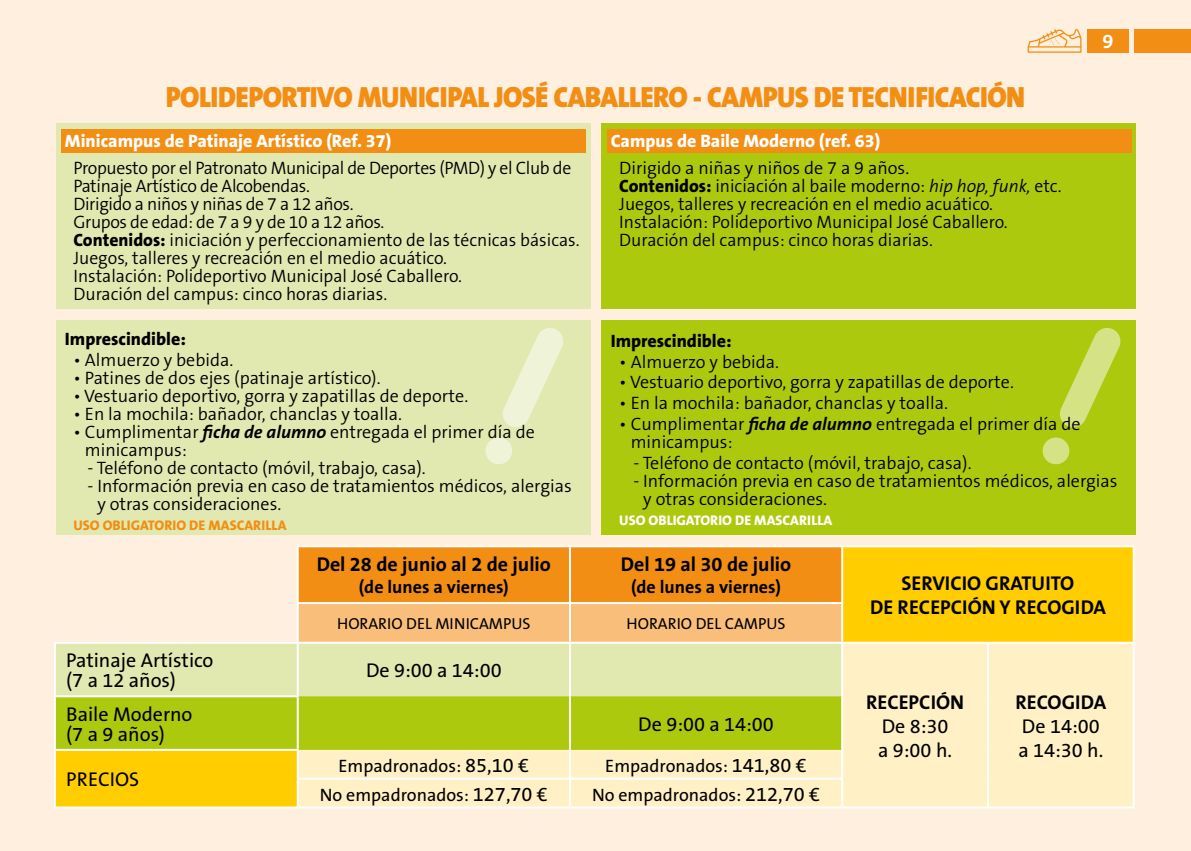
<style>
.page{position:relative;width:1191px;height:851px;background:#fff}
.page>*{position:absolute;margin:0;border:0;box-sizing:border-box;transform-origin:0 0}
.t1{font:900 29.4px "The Sans B9";letter-spacing:-.02em;color:#f28e14;scale:.94 1}
.t2{font:20px/20px "The Sans B5 Plain";color:#000}
.t3{font:700 20px/24px "The Sans B7";color:#000;text-align:center}
.t4{font:700 20px "The Sans B7";color:#fff}
.t5{font:300 18px/18px "The Sans B4";color:#000}
.t6{font:18px "The Sans B5 Plain";color:#000}
.t7{font:800 18px "The Sans B8";color:#fff}
.t8{font:700 18px "The Sans B7";color:#000}
.t9{font:800 18px "The Sans B8";color:#000}
.t10{font:16px "The Sans B5 Plain";color:#000}
.t11{font:800 14px "The Sans B8";color:#fff}
.t12{font:800 14px "The Sans B8";color:#f28e14}
.s1{font-family:"The Sans B8";font-weight:800}
.s2{font-family:"The Sans B7";font-weight:700;font-style:italic}
.s3{font-style:italic}
.s4{font-size:20px}
</style>
<div class="page">
<div style="left:0;top:0;width:1191px;height:850px;background:#feefdf"></div>
<svg style="left:56px;top:547px;width:1076px;height:259px;fill:#ffcd00"></svg>
<svg style="left:299px;top:547px;width:542px;height:94px;background:#f5a13e"></svg>
<div style="left:56px;top:643px;width:241px;height:52px;background:#e1e9b1"></div>
<svg style="left:299px;top:643px;width:833px;height:163px;background:#f6eec0"></svg>
<div style="left:56px;top:696px;width:785px;height:53px;background:#adc90e"></div>
<hr style="left:297px;top:545px;width:273px;height:2px;background:#fff">
<hr style="left:297px;top:547px;width:2px;height:55px;background:#fff">
<hr style="left:570px;top:545px;width:272px;height:2px;background:#fff">
<hr style="left:842px;top:545px;width:146px;height:2px;background:#fff">
<hr style="left:988px;top:545px;width:146px;height:2px;background:#fff">
<hr style="left:1132px;top:547px;width:2px;height:56px;background:#fff">
<hr style="left:1132px;top:603px;width:2px;height:38px;background:#fff">
<hr style="left:297px;top:602px;width:273px;height:2px;background:#fff">
<hr style="left:297px;top:604px;width:2px;height:37px;background:#fff">
<hr style="left:570px;top:602px;width:273px;height:2px;background:#fff">
<hr style="left:54px;top:641px;width:244px;height:2px;background:#fff">
<hr style="left:54px;top:643px;width:2px;height:52px;background:#fff">
<hr style="left:298px;top:641px;width:272px;height:2px;background:#fff">
<hr style="left:297px;top:643px;width:2px;height:52px;background:#fff">
<hr style="left:570px;top:641px;width:272px;height:2px;background:#fff">
<hr style="left:54px;top:697px;width:2px;height:51px;background:#fff">
<hr style="left:297px;top:697px;width:2px;height:51px;background:#fff">
<hr style="left:842px;top:641px;width:146px;height:2px;background:#fff">
<hr style="left:988px;top:641px;width:146px;height:2px;background:#fff">
<hr style="left:987px;top:643px;width:2px;height:53px;background:#fff">
<hr style="left:1132px;top:643px;width:2px;height:53px;background:#fff">
<hr style="left:987px;top:696px;width:2px;height:53px;background:#fff">
<hr style="left:1132px;top:696px;width:2px;height:53px;background:#fff">
<hr style="left:987px;top:749px;width:2px;height:29px;background:#fff">
<hr style="left:1132px;top:749px;width:2px;height:29px;background:#fff">
<hr style="left:987px;top:778px;width:2px;height:28px;background:#fff">
<hr style="left:1132px;top:778px;width:2px;height:28px;background:#fff">
<hr style="left:842px;top:806px;width:146px;height:2px;background:#fff">
<hr style="left:988px;top:806px;width:146px;height:2px;background:#fff">
<hr style="left:54px;top:750px;width:2px;height:28px;background:#fff">
<hr style="left:54px;top:778px;width:2px;height:28px;background:#fff">
<hr style="left:54px;top:695px;width:245px;height:2px;background:#fff">
<hr style="left:54px;top:748px;width:245px;height:2px;background:#fff">
<hr style="left:54px;top:806px;width:244px;height:2px;background:#fff">
<hr style="left:297px;top:750px;width:2px;height:27px;background:#fff">
<hr style="left:569px;top:749px;width:2px;height:28px;background:#fff">
<hr style="left:297px;top:779px;width:2px;height:27px;background:#fff">
<hr style="left:569px;top:779px;width:2px;height:27px;background:#fff">
<hr style="left:297px;top:777px;width:273px;height:2px;background:#fff">
<hr style="left:570px;top:777px;width:273px;height:2px;background:#fff">
<hr style="left:298px;top:806px;width:272px;height:2px;background:#fff">
<hr style="left:570px;top:806px;width:272px;height:2px;background:#fff">
<hr style="left:569px;top:547px;width:2px;height:55px;background:#fff">
<hr style="left:841px;top:547px;width:2px;height:55px;background:#fff">
<hr style="left:569px;top:604px;width:2px;height:37px;background:#fff">
<hr style="left:841px;top:604px;width:2px;height:37px;background:#fff">
<hr style="left:569px;top:643px;width:2px;height:53px;background:#fff">
<hr style="left:841px;top:643px;width:2px;height:53px;background:#fff">
<hr style="left:569px;top:696px;width:2px;height:53px;background:#fff">
<hr style="left:841px;top:696px;width:2px;height:53px;background:#fff">
<hr style="left:841px;top:749px;width:2px;height:28px;background:#fff">
<hr style="left:841px;top:779px;width:2px;height:27px;background:#fff">
<div style="left:602px;top:123px;width:533px;height:185px;background:#adc90e"></div>
<div style="left:602px;top:320px;width:533px;height:215px;background:#adc90e"></div>
<div style="left:56px;top:123px;width:534px;height:185px;background:#e1e9b1"></div>
<div style="left:56px;top:320px;width:534px;height:215px;background:#e1e9b1"></div>
<div style="left:62px;top:129px;width:524px;height:24px;background:#f28e14"></div>
<svg style="left:1027px;top:29px;width:54px;height:24px"></svg>
<svg style="left:485px;top:437px;width:27px;height:27px"></svg>
<svg style="left:503px;top:328px;width:60px;height:99px"></svg>
<svg style="left:1042px;top:437px;width:28px;height:28px"></svg>
<svg style="left:1059px;top:328px;width:62px;height:100px"></svg>
<div style="left:607px;top:129px;width:524px;height:24px;background:#f28e14"></div>
<div style="left:1134px;top:29px;width:57px;height:24px;background:#f28e14"></div>
<div style="left:1087px;top:29px;width:41px;height:24px;background:#f28e14"></div>
<h1 class="t1" style="left:166px;top:81px;width:915px">POLIDEPORTIVO MUNICIPAL JOSÉ CABALLERO - CAMPUS DE TECNIFICACIÓN</h1>
<p class="t4" style="left:1102px;top:31px;width:12px">9</p>
<p class="t7" style="left:65px;top:131px;width:328px">Minicampus de Patinaje Artístico (Ref. 37)</p>
<p class="t5" style="left:73px;top:159px;width:508px">Propuesto por el Patronato Municipal de Deportes (PMD) y el Club de Patinaje Artístico de Alcobendas.<br>Dirigido a niños y niñas de 7 a 12 años.<br>Grupos de edad: de 7 a 9 y de 10 a 12 años.<br><span class="s1">Contenidos:</span> iniciación y perfeccionamiento de las técnicas básicas.<br>Juegos, talleres y recreación en el medio acuático.<br>Instalación: Polideportivo Municipal José Caballero.<br>Duración del campus: cinco horas diarias.</p>
<p class="t9" style="left:65px;top:329px;width:122px">Imprescindible:</p>
<p class="t5" style="left:73px;top:351px;width:161px">• Almuerzo y bebida.</p>
<p class="t5" style="left:73px;top:369px;width:309px">• Patines de dos ejes (patinaje artístico).</p>
<p class="t5" style="left:73px;top:387px;width:396px">• Vestuario deportivo, gorra y zapatillas de deporte.</p>
<p class="t5" style="left:73px;top:405px;width:330px">• En la mochila: bañador, chanclas y toalla.</p>
<p class="t5" style="left:85px;top:423px;width:451px;text-indent:-11px">• Cumplimentar <span class="s2">ficha de alumno</span> entregada el primer día de minicampus:</p>
<p class="t5" style="left:88px;top:459px;width:340px">- Teléfono de contacto (móvil, trabajo, casa).</p>
<p class="t5" style="left:97px;top:477px;width:476px;text-indent:-10px">- Información previa en caso de tratamientos médicos, alergias y otras consideraciones.</p>
<p class="t12" style="left:73px;top:517px;width:215px">USO OBLIGATORIO DE MASCARILLA</p>
<p class="t3" style="left:317px;top:553px;width:236px">Del 28 de junio al 2 de julio</p>
<p class="t8" style="left:359px;top:577px;width:151px">(de lunes a viernes)</p>
<p class="t7" style="left:611px;top:131px;width:271px">Campus de Baile Moderno (ref. 63)</p>
<p class="t5" style="left:619px;top:159px;width:444px">Dirigido a niñas y niños de 7 a 9 años.<br><span class="s1">Contenidos:</span> iniciación al baile moderno: <span class="s3">hip hop, funk,</span> etc.<br>Juegos, talleres y recreación en el medio acuático.<br>Instalación: Polideportivo Municipal José Caballero.<br>Duración del campus: cinco horas diarias.</p>
<p class="t9" style="left:611px;top:331px;width:122px">Imprescindible:</p>
<p class="t5" style="left:619px;top:353px;width:161px">• Almuerzo y bebida.</p>
<p class="t5" style="left:619px;top:374px;width:396px">• Vestuario deportivo, gorra y zapatillas de deporte.</p>
<p class="t5" style="left:619px;top:394px;width:330px">• En la mochila: bañador, chanclas y toalla.</p>
<p class="t5" style="left:630px;top:415px;width:451px;text-indent:-11px">• Cumplimentar <span class="s2">ficha de alumno</span> entregada el primer día de minicampus:</p>
<p class="t5" style="left:633px;top:454px;width:340px">- Teléfono de contacto (móvil, trabajo, casa).</p>
<p class="t5" style="left:643px;top:472px;width:476px;text-indent:-10px">- Información previa en caso de tratamientos médicos, alergias y otras consideraciones.</p>
<p class="t11" style="left:619px;top:512px;width:215px">USO OBLIGATORIO DE MASCARILLA</p>
<p class="t3" style="left:621px;top:553px;width:172px">Del 19 al 30 de julio</p>
<p class="t8" style="left:631px;top:577px;width:151px">(de lunes a viernes)</p>
<p class="t3" style="left:870px;top:571px;width:237px">SERVICIO GRATUITO<br>DE RECEPCIÓN Y RECOGIDA</p>
<p class="t10" style="left:337px;top:614px;width:195px">HORARIO DEL MINICAMPUS</p>
<p class="t10" style="left:626px;top:614px;width:160px">HORARIO DEL CAMPUS</p>
<p class="t2" style="left:66px;top:650px;width:149px">Patinaje Artístico (7 a 12 años)</p>
<p class="t2" style="left:366px;top:660px;width:137px">De 9:00 a 14:00</p>
<p class="t2" style="left:66px;top:704px;width:128px">Baile Moderno (7 a 9 años)</p>
<p class="t2" style="left:638px;top:714px;width:137px">De 9:00 a 14:00</p>
<p class="t2" style="left:66px;top:769px;width:75px">PRECIOS</p>
<p class="t6" style="left:338px;top:755px;width:192px">Empadronados: <span class="s4">85,10 €</span></p>
<p class="t6" style="left:605px;top:755px;width:203px">Empadronados: <span class="s4">141,80 €</span></p>
<p class="t6" style="left:320px;top:784px;width:230px">No empadronados: <span class="s4">127,70 €</span></p>
<p class="t6" style="left:592px;top:784px;width:230px">No empadronados: <span class="s4">212,70 €</span></p>
<p class="t3" style="left:866px;top:690px;width:100px">RECEPCIÓN</p>
<p class="t2" style="left:878px;top:714px;width:75px;line-height:24px">De 8:30 a 9:00 h.</p>
<p class="t3" style="left:1015px;top:690px;width:92px">RECOGIDA</p>
<p class="t2" style="left:1018px;top:714px;width:86px;line-height:24px">De 14:00 a 14:30 h.</p>
</div>
